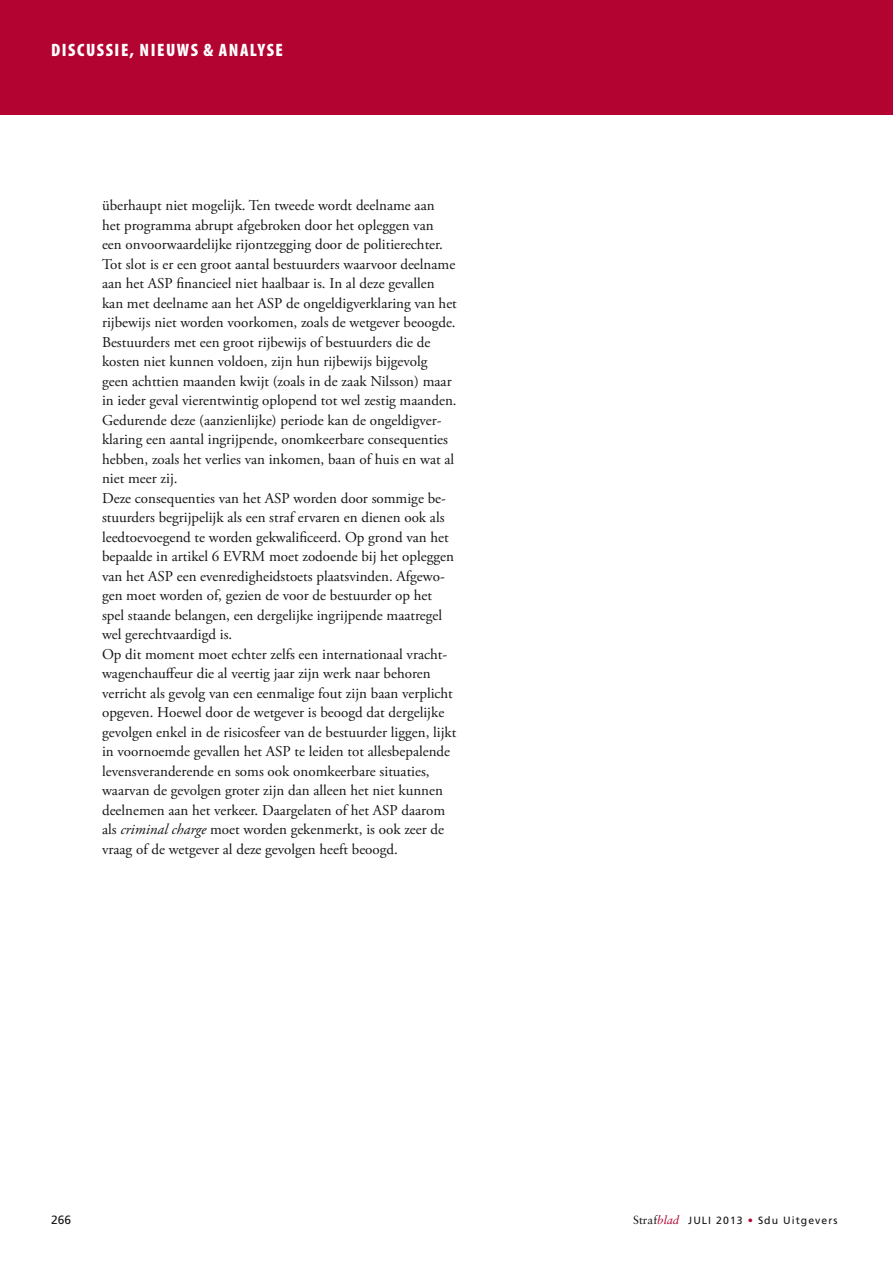
<style>
.page{position:relative;width:893px;height:1263px;background:#fff}
.page>*{position:absolute;margin:0;border:0;box-sizing:border-box;transform-origin:0 0}
.t1{font:900 condensed 18px "Myriad Pro";letter-spacing:.085em;color:#fff}
.t2{font:15px/19.5px "Adobe Garamond Pro";color:#151616}
.t3{font:12px "Frutiger LT Std";color:#151616}
.t4{font:10.5px "Frutiger LT Std";letter-spacing:.1em;color:#151616}
.s1{font-style:italic}
.s2{font-family:"Sabon LT Std";font-size:11.7px}
.s3{font-family:"Sabon LT Std";font-style:italic;font-size:11.7px;color:#b30431}
.s4{color:#b30431}
</style>
<div class="page">
<div style="left:0;top:0;width:893px;height:115px;background:#b30431"></div>
<p class="t1" style="left:51px;top:38px;width:233px">DISCUSSIE, NIEUWS &amp; ANALYSE</p>
<p class="t2" style="left:102px;top:196px;width:356px">überhaupt niet mogelijk. Ten tweede wordt deelname aan<br>het programma abrupt afgebroken door het opleggen van een onvoorwaardelijke rijontzegging door de politierechter.<br>Tot slot is er een groot aantal bestuurders waarvoor deelname aan het ASP financieel niet haalbaar is. In al deze gevallen kan met deelname aan het ASP de ongeldigverklaring van het rijbewijs niet worden voorkomen, zoals de wetgever beoogde.<br>Bestuurders met een groot rijbewijs of bestuurders die de kosten niet kunnen voldoen, zijn hun rijbewijs bijgevolg geen achttien maanden kwijt (zoals in de zaak Nilsson) maar in ieder geval vierentwintig oplopend tot wel zestig maanden.<br>Gedurende deze (aanzienlijke) periode kan de ongeldigver&shy;klaring een aantal ingrijpende, onomkeerbare consequenties hebben, zoals het verlies van inkomen, baan of huis en wat al niet meer zij.<br>Deze consequenties van het ASP worden door sommige be&shy;stuurders begrijpelijk als een straf ervaren en dienen ook als leedtoevoegend te worden gekwalificeerd. Op grond van het bepaalde in artikel 6 EVRM moet zodoende bij het opleggen van het ASP een evenredigheidstoets plaatsvinden. Afgewo&shy;gen moet worden of, gezien de voor de bestuurder op het spel staande belangen, een dergelijke ingrijpende maatregel wel gerechtvaardigd is.<br>Op dit moment moet echter zelfs een internationaal vracht&shy;wagenchauffeur die al veertig jaar zijn werk naar behoren verricht als gevolg van een eenmalige fout zijn baan verplicht opgeven. Hoewel door de wetgever is beoogd dat dergelijke gevolgen enkel in de risicosfeer van de bestuurder liggen, lijkt in voornoemde gevallen het ASP te leiden tot allesbepalende levensveranderende en soms ook onomkeerbare situaties, waarvan de gevolgen groter zijn dan alleen het niet kunnen deelnemen aan het verkeer. Daargelaten of het ASP daarom als <span class="s1">criminal charge</span> moet worden gekenmerkt, is ook zeer de vraag of de wetgever al deze gevolgen heeft beoogd.</p>
<p class="t3" style="left:51px;top:1213px;width:22px">266</p>
<p class="t4" style="left:633px;top:1214px;width:206px"><span class="s2">Straf</span><span class="s3">blad</span> JULI 2013 <span class="s4">•</span> Sdu Uitgevers</p>
</div>
